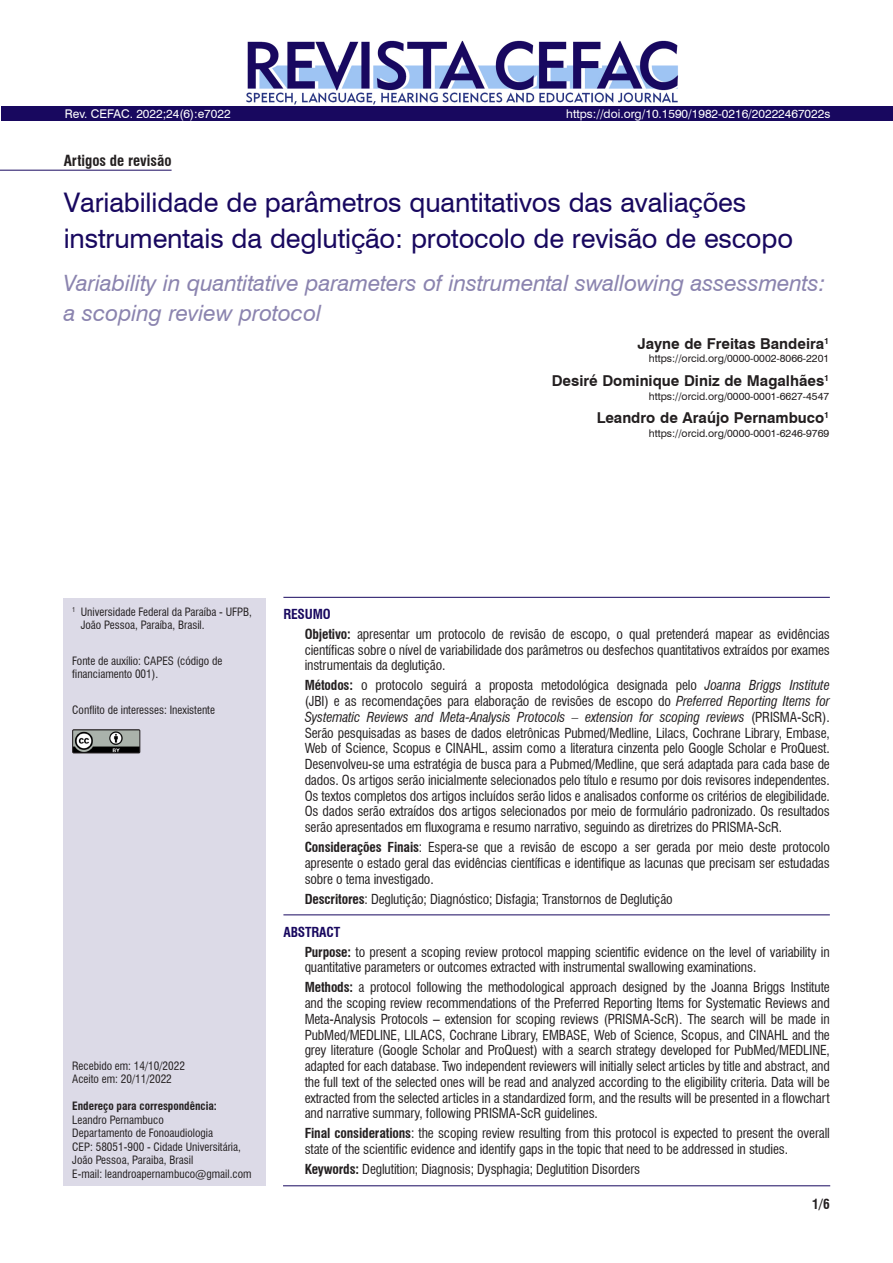
<style>
.page{position:relative;width:893px;height:1263px;background:#fff}
.page>*{position:absolute;margin:0;border:0;box-sizing:border-box;transform-origin:0 0}
.Titulo{font:27px/36px "Swiss 721 BT";letter-spacing:-.005em;color:#18085f}
.Titulo_ingles{font:italic 22.5px/30px "Swiss 721 BT";letter-spacing:-.005em;color:#8b84af}
.Autor{font:700 15px "Swiss 721 BT";color:#231f20}
.Tipo_de_artigo{font:700 condensed 15px "Swiss 721 BT";color:#231f20}
.Resumo{font:condensed 13.5px/15.8px "Swiss 721 BT";letter-spacing:-.01em;color:#231f20;text-align:justify}
.Resumo_título{font:700 condensed 13.5px "Swiss 721 BT";letter-spacing:-.01em;color:#18085f}
.Cabeço_autor_esquer{font:700 condensed 13.5px "Swiss 721 BT";color:#231f20}
.DOI_-_variável_1{font:12px "Swiss 721 BT";color:#fff}
.Legenda_bibliográfi{font:12px "Swiss 721 BT";color:#fff}
.Endereço_correspond{font:condensed 11.25px/13.5px "Swiss 721 BT";color:#231f20}
.Notas{font:condensed 11.25px/13.5px "Swiss 721 BT";color:#231f20}
.Notas_sem_paragrafo{font:condensed 11.25px/13.5px "Swiss 721 BT";color:#231f20}
.Endereço_correspond-2{font:700 condensed 11.25px "Swiss 721 BT";color:#231f20}
.ORCID{font:10.5px "Swiss 721 BT";color:#231f20}
.s1{font-weight:700}
.s2{font-style:italic}
</style>
<div class="page">
<div style="left:64px;top:598px;width:202px;height:588px;background:#dcdae7"></div>
<img style="left:74px;top:731px;width:64px;height:20px">
<div style="left:72px;top:729px;width:68px;height:24px;border:1px solid #231f20"></div>
<hr style="left:283px;top:597px;width:547px;height:1px;background:#18085f">
<hr style="left:283px;top:914px;width:547px;height:1px;background:#18085f">
<hr style="left:283px;top:1185px;width:547px;height:1px;background:#18085f">
<hr style="left:0;top:170px;width:172px;height:1px;background:#18085f">
<img style="left:246px;top:40px;width:432px;height:65px">
<div style="left:1px;top:106px;width:892px;height:15px;background:#18085f"></div>
<p class="Legenda_bibliográfi" style="left:65px;top:106px;width:167px">Rev. CEFAC. 2022;24(6):e7022</p>
<p class="DOI_-_variável_1" style="left:566px;top:106px;width:266px">https://doi.org/10.1590/1982-0216/20222467022s</p>
<p class="Tipo_de_artigo" style="left:64px;top:152px;width:109px">Artigos de revisão</p>
<p class="Titulo" style="left:64px;top:184px;width:731px">Variabilidade de parâmetros quantitativos das avaliações instrumentais da deglutição: protocolo de revisão de escopo</p>
<p class="Titulo_ingles" style="left:64px;top:268px;width:763px">Variability in quantitative parameters of instrumental swallowing assessments: a scoping review protocol</p>
<p class="Autor" style="left:637px;top:333px;width:193px">Jayne de Freitas Bandeira<sup>1</sup></p>
<p class="ORCID" style="left:649px;top:351px;width:182px">https://orcid.org/0000-0002-8066-2201</p>
<p class="Autor" style="left:552px;top:370px;width:279px">Desiré Dominique Diniz de Magalhães<sup>1</sup></p>
<p class="ORCID" style="left:649px;top:388px;width:182px">https://orcid.org/0000-0001-6627-4547</p>
<p class="Autor" style="left:597px;top:407px;width:234px">Leandro de Araújo Pernambuco<sup>1</sup></p>
<p class="ORCID" style="left:649px;top:425px;width:182px">https://orcid.org/0000-0001-6246-9769</p>
<p class="Notas" style="left:81px;top:605px;width:173px;text-indent:-9px"><sup>1</sup> Universidade Federal da Paraíba - UFPB,<br>João Pessoa, Paraíba, Brasil.</p>
<p class="Notas_sem_paragrafo" style="left:72px;top:654px;width:152px">Fonte de auxílio: CAPES (código de financiamento 001).</p>
<p class="Notas" style="left:72px;top:703px;width:144px">Conflito de interesses: Inexistente</p>
<p class="Endereço_correspond" style="left:72px;top:1059px;width:114px">Recebido em: 14/10/2022</p>
<p class="Endereço_correspond" style="left:72px;top:1072px;width:101px">Aceito em: 20/11/2022</p>
<p class="Endereço_correspond-2" style="left:72px;top:1099px;width:146px">Endereço para correspondência:</p>
<p class="Endereço_correspond" style="left:72px;top:1113px;width:93px">Leandro Pernambuco</p>
<p class="Endereço_correspond" style="left:72px;top:1126px;width:142px">Departamento de Fonoaudiologia</p>
<p class="Endereço_correspond" style="left:72px;top:1140px;width:170px">CEP: 58051-900 - Cidade Universitária,<br>João Pessoa, Paraiba, Brasil</p>
<p class="Endereço_correspond" style="left:72px;top:1167px;width:181px">E-mail: leandroapernambuco@gmail.com</p>
<p class="Resumo_título" style="left:283px;top:606px;width:49px">RESUMO</p>
<p class="Resumo" style="left:305px;top:626px;width:527px"><span class="s1">Objetivo:</span> apresentar um protocolo de revisão de escopo, o qual pretenderá mapear as evidências científicas sobre o nível de variabilidade dos parâmetros ou desfechos quantitativos extraídos por exames instrumentais da deglutição.</p>
<p class="Resumo" style="left:305px;top:678px;width:527px"><span class="s1">Métodos:</span> o protocolo seguirá a proposta metodológica designada pelo <span class="s2">Joanna Briggs Institute </span>(JBI) e as recomendações para elaboração de revisões de escopo do <span class="s2">Preferred Reporting Items for Systematic Reviews and Meta-Analysis Protocols – extension for scoping reviews</span> (PRISMA-ScR).<br>Serão pesquisadas as bases de dados eletrônicas Pubmed/Medline, Lilacs, Cochrane Library, Embase, Web of Science, Scopus e CINAHL, assim como a literatura cinzenta pelo Google Scholar e ProQuest.<br>Desenvolveu-se uma estratégia de busca para a Pubmed/Medline, que será adaptada para cada base de dados. Os artigos serão inicialmente selecionados pelo título e resumo por dois revisores independentes.<br>Os textos completos dos artigos incluídos serão lidos e analisados conforme os critérios de elegibilidade.<br>Os dados serão extraídos dos artigos selecionados por meio de formulário padronizado. Os resultados serão apresentados em fluxograma e resumo narrativo, seguindo as diretrizes do PRISMA-ScR.</p>
<p class="Resumo" style="left:305px;top:839px;width:527px"><span class="s1">Considerações Finais</span>: Espera-se que a revisão de escopo a ser gerada por meio deste protocolo apresente o estado geral das evidências científicas e identifique as lacunas que precisam ser estudadas sobre o tema investigado.</p>
<p class="Resumo" style="left:305px;top:891px;width:370px"><span class="s1">Descritores</span>: Deglutição; Diagnóstico; Disfagia; Transtornos de Deglutição</p>
<p class="Resumo_título" style="left:283px;top:923px;width:58px">ABSTRACT</p>
<p class="Resumo" style="left:305px;top:944px;width:527px"><span class="s1">Purpose:</span> to present a scoping review protocol mapping scientific evidence on the level of variability in quantitative parameters or outcomes extracted with instrumental swallowing examinations.</p>
<p class="Resumo" style="left:305px;top:979px;width:527px"><span class="s1">Methods:</span> a protocol following the methodological approach designed by the Joanna Briggs Institute and the scoping review recommendations of the Preferred Reporting Items for Systematic Reviews and Meta-Analysis Protocols – extension for scoping reviews (PRISMA-ScR). The search will be made in PubMed/MEDLINE, LILACS, Cochrane Library, EMBASE, Web of Science, Scopus, and CINAHL and the grey literature (Google Scholar and ProQuest) with a search strategy developed for PubMed/MEDLINE, adapted for each database. Two independent reviewers will initially select articles by title and abstract, and the full text of the selected ones will be read and analyzed according to the eligibility criteria. Data will be extracted from the selected articles in a standardized form, and the results will be presented in a flowchart and narrative summary, following PRISMA-ScR guidelines.</p>
<p class="Resumo" style="left:305px;top:1125px;width:527px"><span class="s1">Final considerations</span>: the scoping review resulting from this protocol is expected to present the overall state of the scientific evidence and identify gaps in the topic that need to be addressed in studies.</p>
<p class="Resumo" style="left:305px;top:1161px;width:337px"><span class="s1">Keywords:</span> Deglutition; Diagnosis; Dysphagia; Deglutition Disorders</p>
<p class="Cabeço_autor_esquer" style="left:812px;top:1195px;width:19px">1/6</p>
</div>
